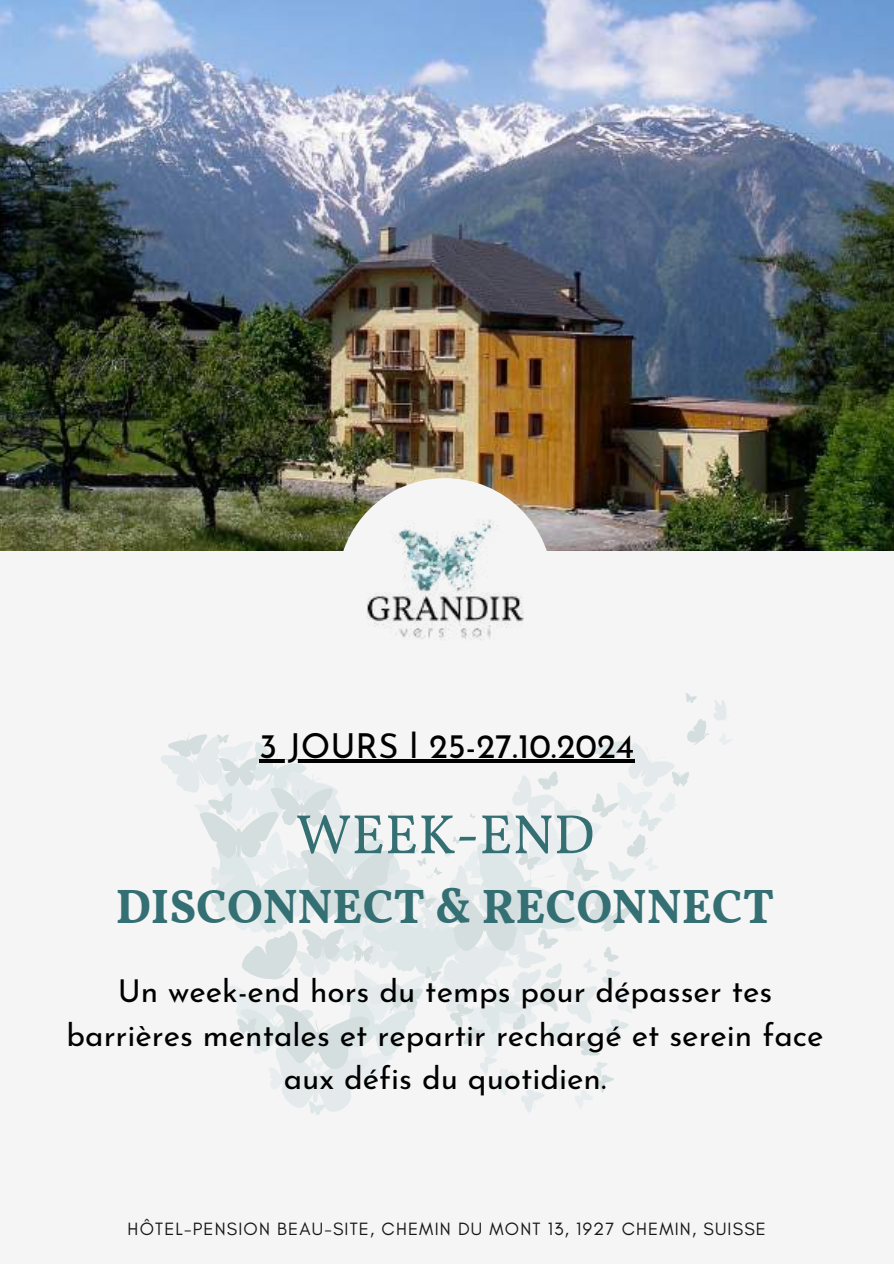
<style>
.page{position:relative;width:894px;height:1264px;background:#fff}
.page>*{position:absolute;margin:0;border:0;box-sizing:border-box;transform-origin:0 0}
.t1{font:55.5px "Vollkorn";color:#346f73}
.t2{font:700 48px "Vollkorn";color:#346f73}
.t3{font:34.5px "Josefin Sans";color:#000}
.t4{font:31.5px/43.8px "Josefin Sans";color:#000;text-align:center}
.t5{font:18.15px "Glacial Indifference";letter-spacing:.065em;color:#191716}
</style>
<div class="page">
<div style="left:0;top:0;width:893px;height:1263px;background:#f5f5f5"></div>
<img style="left:0;top:0;width:893px;height:551px">
<div style="left:337px;top:478px;width:215px;height:215px;background:#f5f5f5;border-radius:50%"></div>
<img style="left:343px;top:483px;width:204px;height:158px">
<svg style="left:161px;top:700px;width:568px;height:412px"></svg>
<svg style="left:168px;top:693px;width:540px;height:399px"></svg>
<hr style="left:259px;top:759px;width:375px;height:4px;background:#000">
<p class="t3" style="left:259px;top:731px;width:376px">3 JOURS l 25-27.10.2024</p>
<h1 class="t1" style="left:296px;top:800px;width:300px">WEEK-END</h1>
<h2 class="t2" style="left:116px;top:877px;width:660px">DISCONNECT &amp; RECONNECT</h2>
<p class="t4" style="left:66px;top:971px;width:758px">Un week-end hors du temps pour dépasser tes barrières mentales et repartir rechargé et serein face aux défis du quotidien.</p>
<p class="t5" style="left:128px;top:1217px;width:639px">HÔTEL-PENSION BEAU-SITE, CHEMIN DU MONT 13, 1927 CHEMIN, SUISSE</p>
</div>
